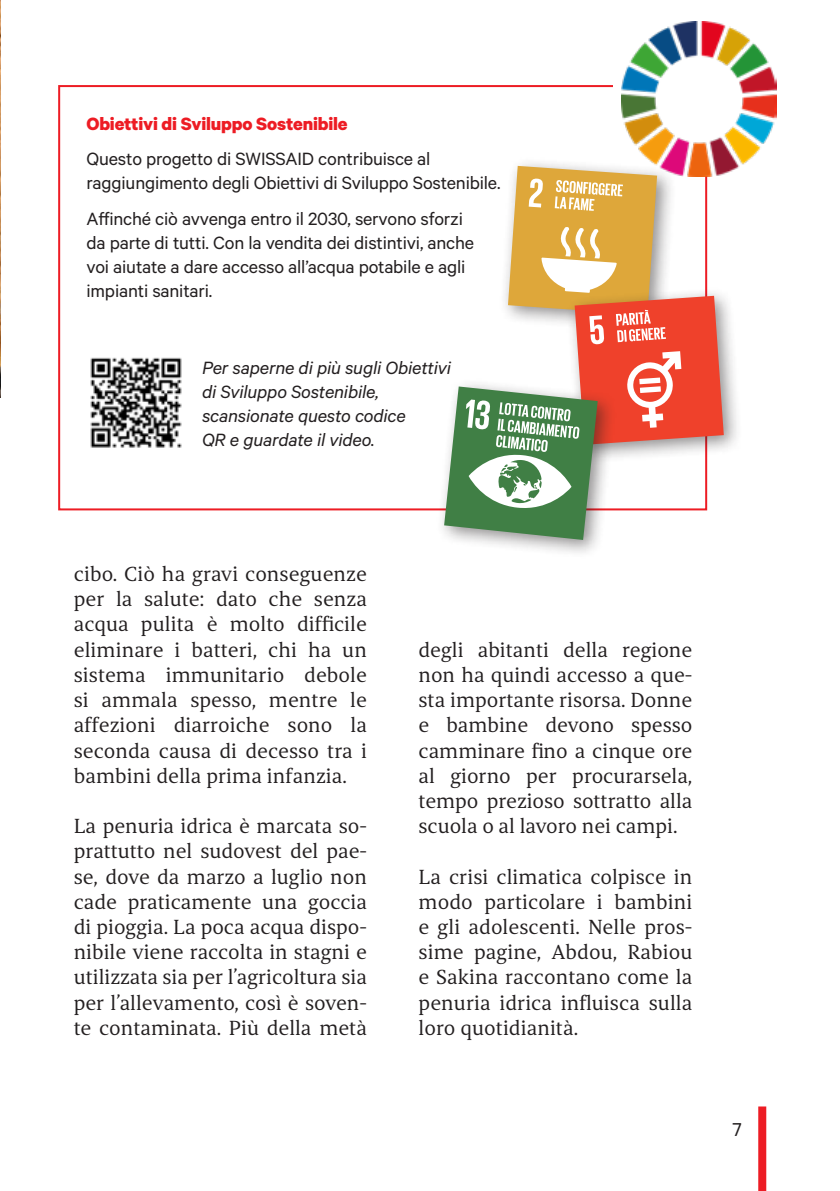
<style>
.page{position:relative;width:840px;height:1191px;background:#fff}
.page>*{position:absolute;margin:0;border:0;box-sizing:border-box;transform-origin:0 0}
.t1{font:21px/25.2px "Torrent";letter-spacing:-.005em;color:#231f20;text-align:justify}
.t2{font:21px "Calibre";color:#231f20}
.t3{font:20px/24px "Calibre";letter-spacing:-.01em;color:#231f20}
.t4{font:italic 20px/24px "Calibre";letter-spacing:-.01em;color:#231f20}
.t5{font:700 20px "Calibre";letter-spacing:-.01em;color:#ed1c24}
</style>
<div class="page">
<img style="left:90px;top:357px;width:92px;height:91px">
<img style="left:0;top:0;width:1px;height:397px">
<img style="left:621px;top:21px;width:155px;height:154px">
<div style="left:498px;top:157px;width:177px;height:177px;background:#231f20;opacity:.5"></div>
<div style="left:565px;top:287px;width:177px;height:177px;background:#231f20;opacity:.5"></div>
<div style="left:435px;top:377px;width:181px;height:182px;background:#231f20;opacity:.5"></div>
<svg style="left:444px;top:166px;width:279px;height:374px"></svg>
<svg style="left:758px;top:1106px;width:7px;height:85px"></svg>
<p class="t5" style="left:86px;top:111px;width:262px">Obiettivi di Sviluppo Sostenibile</p>
<p class="t3" style="left:86px;top:146px;width:415px">Questo progetto di SWISSAID contribuisce al raggiungimento degli Obiettivi di Sviluppo Sostenibile.</p>
<p class="t3" style="left:86px;top:206px;width:389px">Affinché ciò avvenga entro il 2030, servono sforzi da parte di tutti. Con la vendita dei distintivi, anche voi aiutate a dare accesso all’acqua potabile e agli impianti sanitari.</p>
<p class="t4" style="left:202px;top:355px;width:250px">Per saperne di più sugli Obiettivi di Sviluppo Sostenibile, scansionate questo codice<br>QR e guardate il video.</p>
<p class="t1" style="left:74px;top:561px;width:294px">cibo. Ciò ha gravi conseguenze per la salute: dato che senza acqua pulita è molto difficile eliminare i batteri, chi ha un sistema immunitario debole si ammala spesso, mentre le affezioni diarroiche sono la seconda causa di decesso tra i bambini della prima infanzia.</p>
<p class="t1" style="left:74px;top:813px;width:294px">La penuria idrica è marcata so&shy;prattutto nel sudovest del pae&shy;se, dove da marzo a luglio non cade praticamente una goccia di pioggia. La poca acqua dispo&shy;nibile viene raccolta in stagni e utilizzata sia per l’agricoltura sia per l’allevamento, così è soven&shy;te contaminata. Più della metà</p>
<p class="t1" style="left:418px;top:637px;width:275px">degli abitanti della regione non ha quindi accesso a que&shy;sta importante risorsa. Donne e bambine devono spesso camminare fino a cinque ore al giorno per procurarsela, tempo prezioso sottratto alla scuola o al lavoro nei campi.</p>
<p class="t1" style="left:418px;top:863px;width:275px">La crisi climatica colpisce in modo particolare i bambini e gli adolescenti. Nelle pros&shy;sime pagine, Abdou, Rabiou e Sakina raccontano come la penuria idrica influisca sulla loro quotidianità.</p>
<p class="t2" style="left:732px;top:1116px;width:11px">7</p>
</div>
